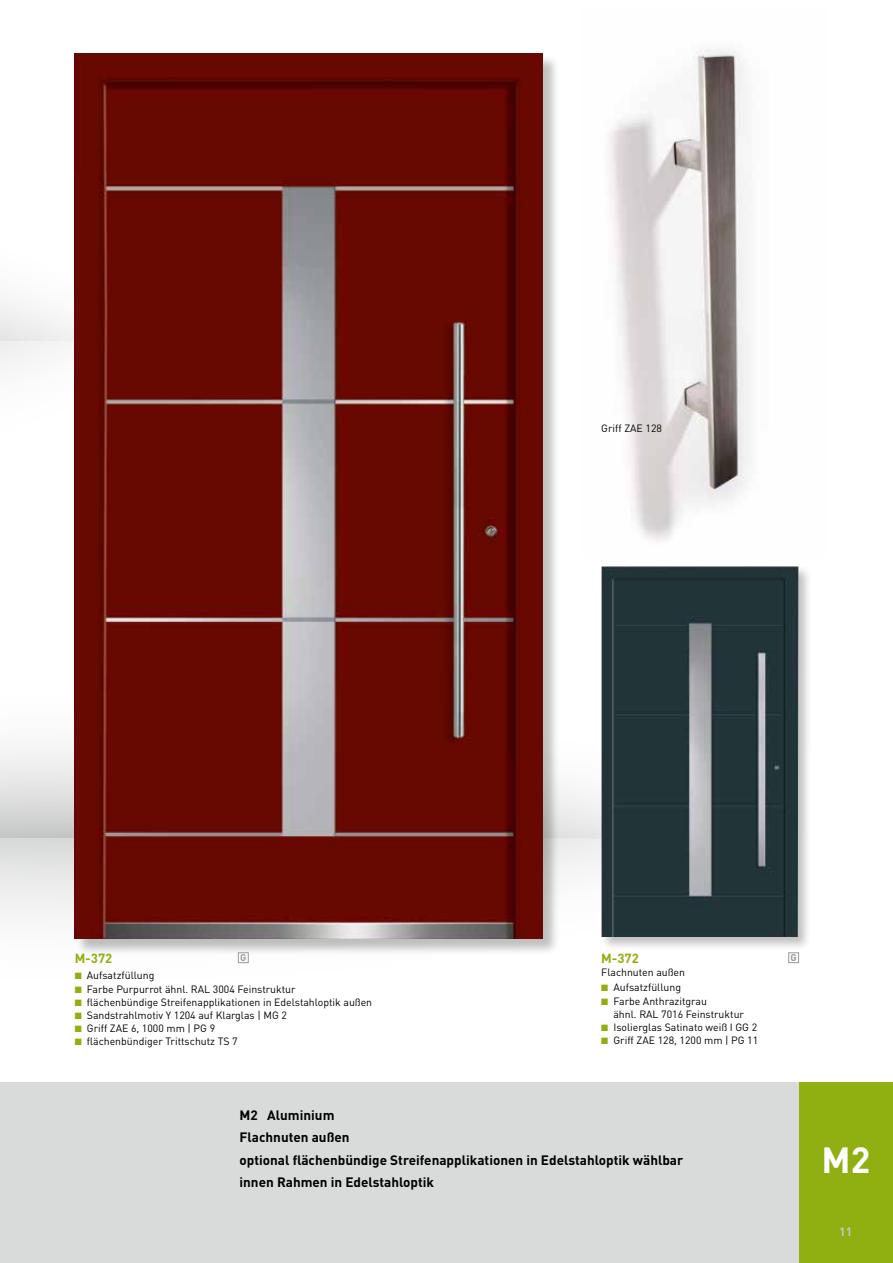
<style>
.page{position:relative;width:893px;height:1263px;background:#fff}
.page>*{position:absolute;margin:0;border:0;box-sizing:border-box;transform-origin:0 0}
.t1{font:700 36px "DIN Pro";color:#fff}
.t2{font:700 13.5px/22.2px "DIN Pro";color:#000}
.t3{font:700 13.2px "DIN Pro";color:#8fb010}
.t4{font:700 12px "DIN Pro";color:#c5c6c6}
.t5{font:10.5px/13.2px "DIN Pro";color:#000}
.t6{font:700 9.75px "DIN Pro";color:#969a9c}
.s1{color:#8fb010}
</style>
<div class="page">
<svg style="left:0;top:189px;width:75px;height:304px"></svg>
<svg style="left:0;top:686px;width:600px;height:152px"></svg>
<svg style="left:0;top:838px;width:600px;height:126px"></svg>
<img style="left:609px;top:49px;width:143px;height:493px">
<div style="left:75px;top:54px;width:485px;height:902px;background:#000;opacity:.25"></div>
<img style="left:75px;top:54px;width:468px;height:885px">
<div style="left:600px;top:564px;width:213px;height:387px;background:#000;opacity:.25"></div>
<img style="left:602px;top:566px;width:196px;height:371px">
<div style="left:238px;top:953px;width:10px;height:10px;background:#fff"></div>
<div style="left:238px;top:952px;width:10px;height:11px;border:1px solid #969a9c"></div>
<div style="left:788px;top:952px;width:11px;height:11px;border:1px solid #969a9c"></div>
<div style="left:0;top:1082px;width:893px;height:181px;background:#d9dada"></div>
<div style="left:799px;top:1082px;width:94px;height:181px;background:#8fb010"></div>
<p class="t5" style="left:601px;top:421px;width:62px">Griff ZAE 128</p>
<p class="t3" style="left:75px;top:949px;width:39px">M-372</p>
<p class="t5" style="left:75px;top:968px;width:81px"><span class="s1">■</span> Aufsatzfüllung</p>
<p class="t5" style="left:75px;top:982px;width:222px"><span class="s1">■</span> Farbe Purpurrot ähnl. RAL 3004 Feinstruktur</p>
<p class="t5" style="left:75px;top:995px;width:299px"><span class="s1">■</span> flächenbündige Streifenapplikationen in Edelstahloptik außen</p>
<p class="t5" style="left:75px;top:1008px;width:214px"><span class="s1">■</span> Sandstrahlmotiv Y 1204 auf Klarglas | MG 2</p>
<p class="t5" style="left:75px;top:1021px;width:142px"><span class="s1">■</span> Griff ZAE 6, 1000 mm | PG 9</p>
<p class="t5" style="left:75px;top:1034px;width:165px"><span class="s1">■</span> flächenbündiger Trittschutz TS 7</p>
<p class="t3" style="left:601px;top:949px;width:39px">M-372</p>
<p class="t5" style="left:601px;top:965px;width:85px">Flachnuten außen</p>
<p class="t5" style="left:601px;top:981px;width:81px"><span class="s1">■</span> Aufsatzfüllung</p>
<p class="t5" style="left:613px;top:994px;width:132px;text-indent:-12px"><span class="s1">■</span> Farbe Anthrazitgrau<br>ähnl. RAL 7016 Feinstruktur</p>
<p class="t5" style="left:601px;top:1020px;width:157px"><span class="s1">■</span> Isolierglas Satinato weiß I GG 2</p>
<p class="t5" style="left:601px;top:1033px;width:158px"><span class="s1">■</span> Griff ZAE 128, 1200 mm | PG 11</p>
<p class="t6" style="left:240px;top:951px;width:8px">G</p>
<p class="t6" style="left:790px;top:951px;width:8px">G</p>
<p class="t2" style="left:240px;top:1104px;width:445px">M2 Aluminium<br>Flachnuten außen<br>optional flächenbündige Streifenapplikationen in Edelstahloptik wählbar innen Rahmen in Edelstahloptik</p>
<h1 class="t1" style="left:821px;top:1135px;width:50px">M2</h1>
<p class="t4" style="left:839px;top:1224px;width:15px">11</p>
</div>
